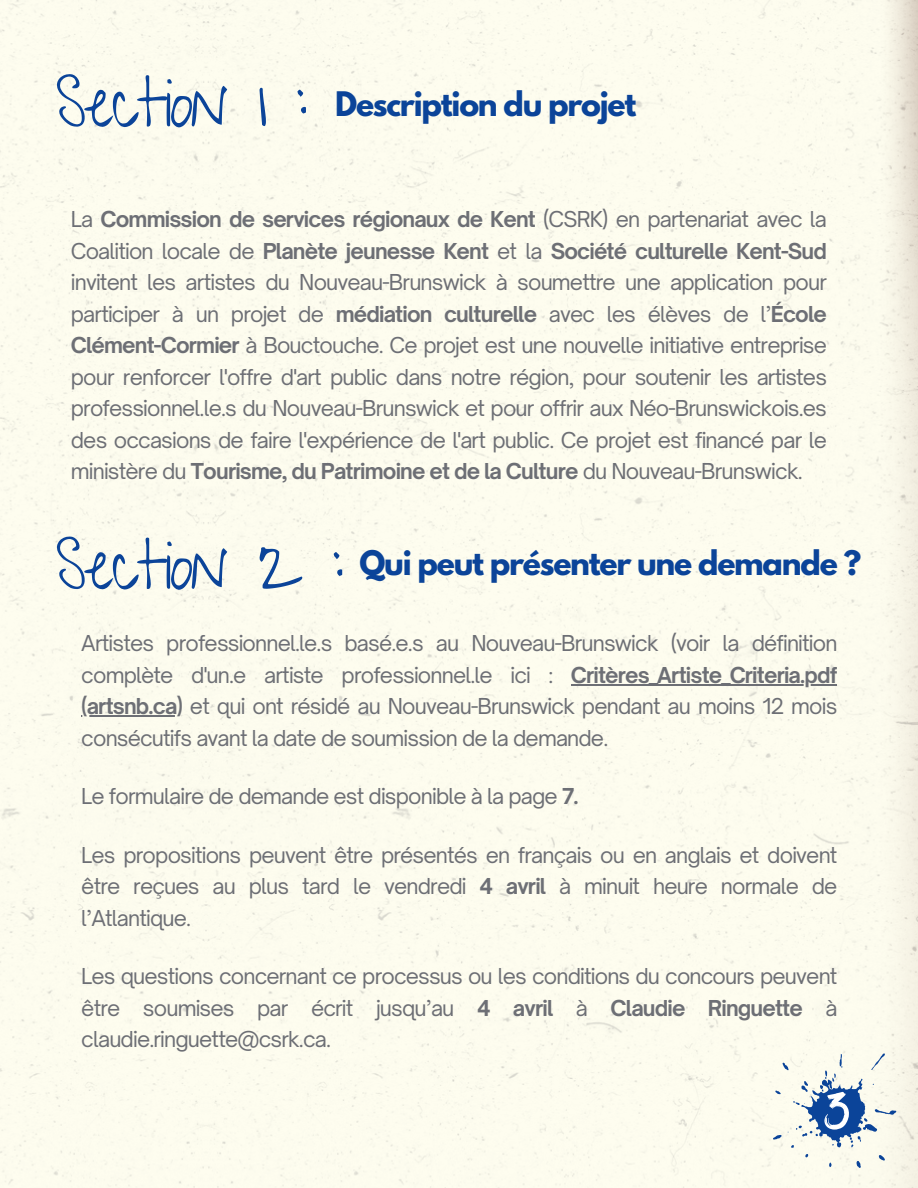
<style>
.page{position:relative;width:918px;height:1188px;background:#fdfcee}
.page>*{position:absolute;margin:0;border:0;box-sizing:border-box;transform-origin:0 0}
.t1{font:69.15px "Give You Glory";letter-spacing:-.04em;color:#0b4499}
.t2{font:700 30px "League Spartan";letter-spacing:-.04em;color:#0b4499}
.t3{font:21px/31.5px "Open Sauce One";letter-spacing:-.04em;color:#6d6f75}
.t4{font:700 21px "Open Sauce One";letter-spacing:-.04em;color:#6d6f75}
.s1{font-weight:700}
</style>
<div class="page">
<hr style="left:571px;top:684px;width:266px;height:1px;background:#6d6f75">
<hr style="left:81px;top:716px;width:101px;height:1px;background:#6d6f75">
<svg style="left:773px;top:1053px;width:123px;height:115px"></svg>
<h1 class="t1" style="left:53px;top:62px;width:256px">Section 1 :</h1>
<p class="t2" style="left:335px;top:89px;width:303px">Description du projet</p>
<h2 class="t3" style="left:71px;top:203px;width:758px;text-align:justify">La <span class="s1">Commission de services régionaux de Kent</span> (CSRK) en partenariat avec la Coalition locale de <span class="s1">Planète jeunesse Kent</span> et la <span class="s1">Société culturelle Kent-Sud </span>invitent les artistes du Nouveau-Brunswick à soumettre une application pour participer à un projet de <span class="s1">médiation culturelle</span> avec les élèves de l’<span class="s1">École Clément-Cormier</span> à Bouctouche. Ce projet est une nouvelle initiative entreprise pour renforcer l'offre d'art public dans notre région, pour soutenir les artistes professionnel.le.s du Nouveau-Brunswick et pour offrir aux Néo-Brunswickois.es des occasions de faire l'expérience de l'art public. Ce projet est financé par le ministère du <span class="s1">Tourisme, du Patrimoine et de la Culture</span> du Nouveau-Brunswick.</h2>
<h1 class="t1" style="left:53px;top:525px;width:292px">Section 2 :</h1>
<h2 class="t2" style="left:360px;top:548px;width:503px">Qui peut présenter une demande ?</h2>
<p class="t3" style="left:81px;top:628px;width:758px">Artistes professionnel.le.s basé.e.s au Nouveau-Brunswick (voir la définition complète d'un.e artiste professionnel.le ici :</p>
<p class="t4" style="left:571px;top:662px;width:268px">Critères_Artiste_Criteria.pdf</p>
<p class="t3" style="left:81px;top:691px;width:758px"><span class="s1">(artsnb.ca)</span> et qui ont résidé au Nouveau-Brunswick pendant au moins 12 mois consécutifs avant la date de soumission de la demande.</p>
<p class="t3" style="left:81px;top:781px;width:499px">Le formulaire de demande est disponible à la page <span class="s1">7.</span></p>
<p class="t3" style="left:81px;top:839px;width:758px">Les propositions peuvent être présentés en français ou en anglais et doivent</p>
<p class="t3" style="left:81px;top:871px;width:758px">être reçues au plus tard le vendredi <span class="s1">4 avril</span> à minuit heure normale de l’Atlantique.</p>
<p class="t3" style="left:81px;top:961px;width:758px">Les questions concernant ce processus ou les conditions du concours peuvent</p>
<p class="t3" style="left:81px;top:992px;width:758px">être soumises par écrit jusqu’au <span class="s1">4 avril</span> à <span class="s1">Claudie Ringuette</span> à claudie.ringuette@csrk.ca.</p>
</div>
